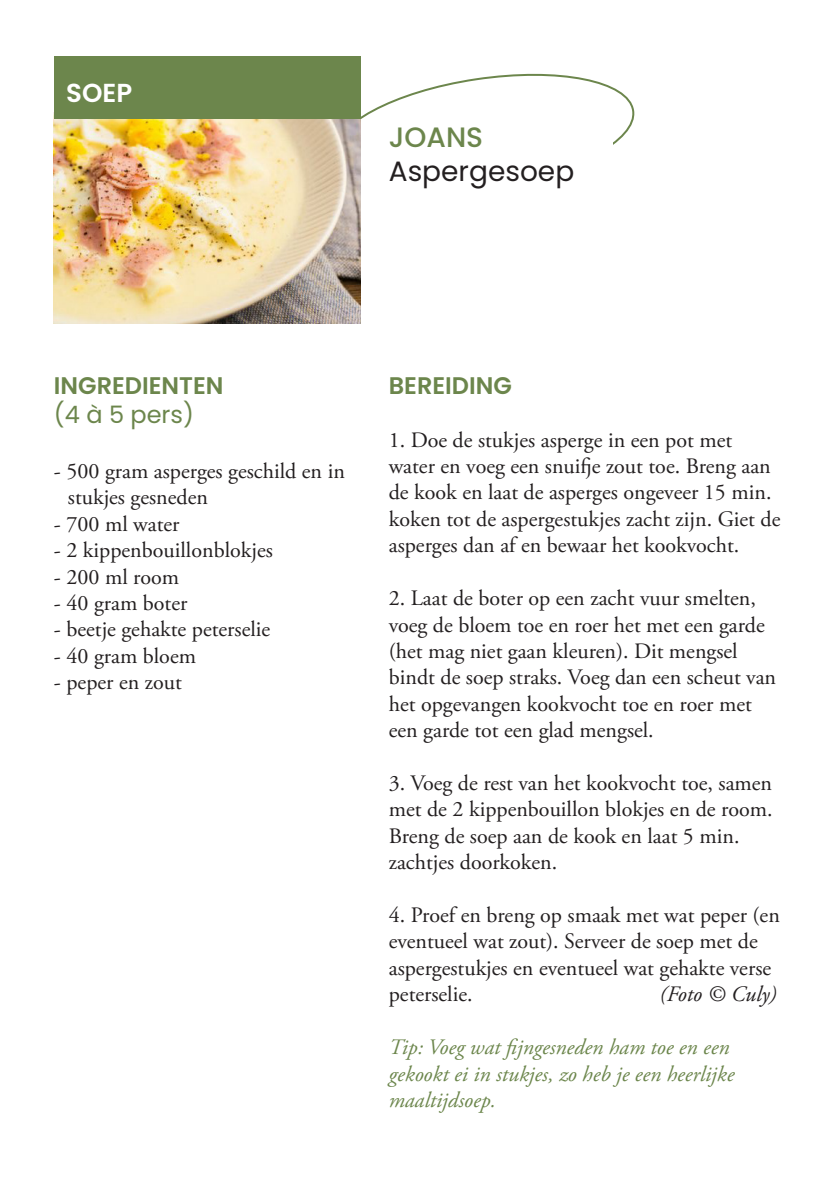
<style>
.page{position:relative;width:840px;height:1191px;background:#fff}
.page>*{position:absolute;margin:0;border:0;box-sizing:border-box;transform-origin:0 0}
.recept{font:28px "Poppins";color:#231f20}
.recept-2{font:500 28px "Poppins";color:#6c864c}
.t1{font:600 26px "Poppins";color:#fff}
.ondertitel{font:600 24px "Poppins";color:#6c864c}
.ondertitel-2{font:24px "Poppins";color:#6c864c}
.body{font:22px/26.4px "Adobe Garamond Pro";color:#231f20}
.body-2{font:italic 22px/26.4px "Adobe Garamond Pro";color:#6c864c}
.body-3{font:italic 22px "Adobe Garamond Pro";color:#231f20}
</style>
<div class="page">
<svg style="left:360px;top:67px;width:275px;height:78px"></svg>
<div style="left:334px;top:139px;width:278px;height:79px;background:#fff"></div>
<img style="left:54px;top:119px;width:306px;height:204px">
<div style="left:54px;top:57px;width:306px;height:62px;background:#6c864c"></div>
<p class="t1" style="left:66px;top:77px;width:67px">SOEP</p>
<p class="recept-2" style="left:388px;top:121px;width:96px">JOANS</p>
<p class="recept" style="left:388px;top:155px;width:187px">Aspergesoep</p>
<p class="ondertitel" style="left:54px;top:371px;width:171px">INGREDIENTEN</p>
<p class="ondertitel-2" style="left:54px;top:400px;width:141px">(4 à 5 pers)</p>
<p class="body" style="left:68px;top:458px;width:278px;text-indent:-14px">- 500 gram asperges geschild en in stukjes gesneden</p>
<p class="body" style="left:54px;top:511px;width:127px">- 700 ml water</p>
<p class="body" style="left:54px;top:538px;width:220px">- 2 kippenbouillonblokjes</p>
<p class="body" style="left:54px;top:564px;width:127px">- 200 ml room</p>
<p class="body" style="left:54px;top:590px;width:135px">- 40 gram boter</p>
<p class="body" style="left:54px;top:617px;width:218px">- beetje gehakte peterselie</p>
<p class="body" style="left:54px;top:643px;width:144px">- 40 gram bloem</p>
<p class="body" style="left:54px;top:670px;width:129px">- peper en zout</p>
<p class="ondertitel" style="left:388px;top:371px;width:124px">BEREIDING</p>
<p class="body" style="left:388px;top:427px;width:393px">1. Doe de stukjes asperge in een pot met water en voeg een snuifje zout toe. Breng aan de kook en laat de asperges ongeveer 15 min. koken tot de aspergestukjes zacht zijn. Giet de asperges dan af en bewaar het kookvocht.</p>
<p class="body" style="left:388px;top:586px;width:388px">2. Laat de boter op een zacht vuur smelten, voeg de bloem toe en roer het met een garde (het mag niet gaan kleuren). Dit mengsel bindt de soep straks. Voeg dan een scheut van het opgevangen kookvocht toe en roer met een garde tot een glad mengsel.</p>
<p class="body" style="left:388px;top:770px;width:385px">3. Voeg de rest van het kookvocht toe, samen met de 2 kippenbouillon blokjes en de room.<br>Breng de soep aan de kook en laat 5 min. zachtjes doorkoken.</p>
<p class="body" style="left:388px;top:902px;width:392px">4. Proef en breng op smaak met wat peper (en eventueel wat zout). Serveer de soep met de aspergestukjes en eventueel wat gehakte verse peterselie.</p>
<p class="body-3" style="left:659px;top:981px;width:118px">(Foto © Culy)</p>
<p class="body-2" style="left:388px;top:1034px;width:347px">Tip: Voeg wat fijngesneden ham toe en een gekookt ei in stukjes, zo heb je een heerlijke maaltijdsoep.</p>
</div>
